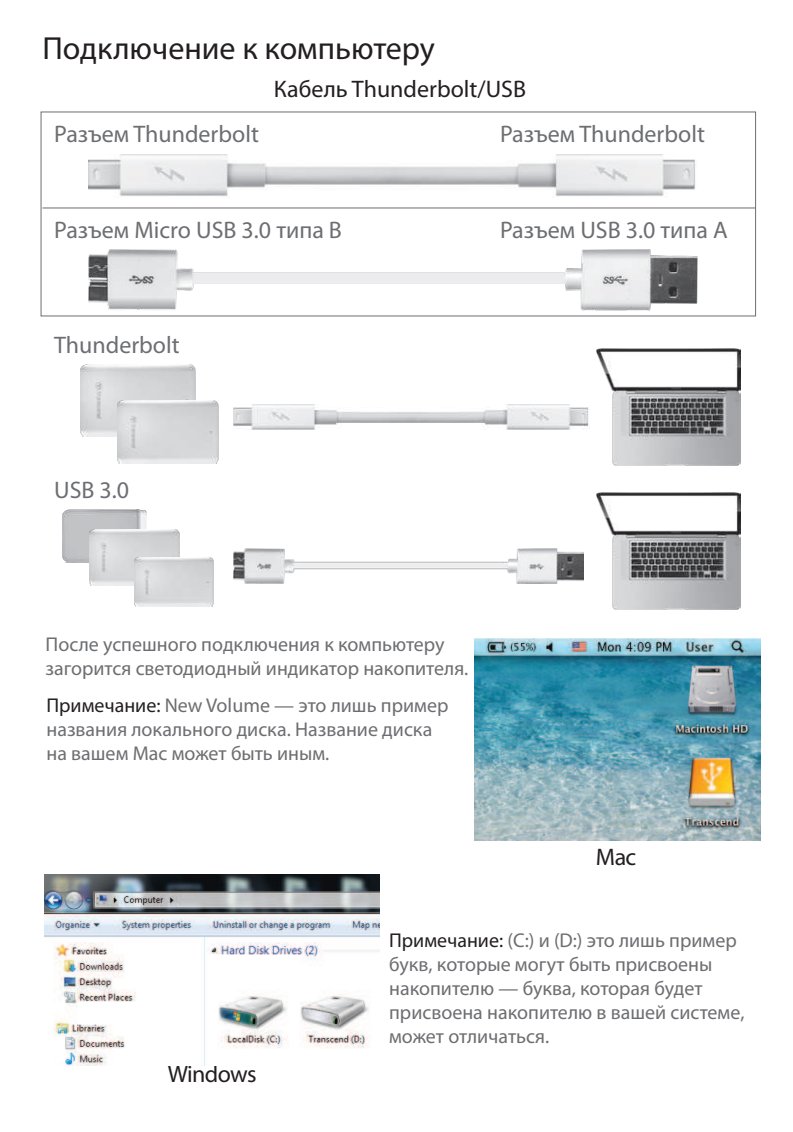
<style>
.page{position:relative;width:793px;height:1132px;background:#fff}
.page>*{position:absolute;margin:0;border:0;box-sizing:border-box;transform-origin:0 0}
.t1{font:32px "Myriad Pro";color:#231f20}
.t2{font:24px "Myriad Pro";color:#6d6e71}
.t3{font:24px "Myriad Pro";color:#231f20}
.t4{font:24px "Myriad Pro";letter-spacing:-.03em;color:#231f20}
.t5{font:20px/24px "Myriad Pro";color:#6d6e71}
.s1{color:#231f20}
</style>
<div class="page">
<img style="left:63px;top:510px;width:83px;height:52px">
<hr style="left:42px;top:207px;width:714px;height:2px;background:#6d6e71">
<img style="left:89px;top:154px;width:607px;height:44px">
<img style="left:233px;top:405px;width:356px;height:25px">
<img style="left:89px;top:249px;width:608px;height:62px">
<img style="left:233px;top:548px;width:351px;height:36px">
<img style="left:81px;top:365px;width:115px;height:71px">
<img style="left:118px;top:401px;width:100px;height:62px">
<img style="left:90px;top:529px;width:89px;height:56px">
<img style="left:135px;top:557px;width:78px;height:49px">
<img style="left:597px;top:349px;width:143px;height:117px">
<img style="left:597px;top:493px;width:143px;height:117px">
<img style="left:474px;top:639px;width:286px;height:202px">
<img style="left:44px;top:874px;width:336px;height:192px">
<h1 class="t1" style="left:42px;top:36px;width:394px">Подключение к компьютеру</h1>
<p class="t3" style="left:274px;top:80px;width:254px">Кабель Thunderbolt/USB</p>
<p class="t2" style="left:54px;top:125px;width:206px">Разъем Thunderbolt</p>
<p class="t2" style="left:500px;top:125px;width:206px">Разъем Thunderbolt</p>
<p class="t2" style="left:54px;top:221px;width:289px">Разъем Micro USB 3.0 типа B</p>
<p class="t2" style="left:54px;top:336px;width:127px">Thunderbolt</p>
<p class="t2" style="left:54px;top:481px;width:77px">USB 3.0</p>
<p class="t2" style="left:500px;top:221px;width:229px">Разъем USB 3.0 типа A</p>
<p class="t5" style="left:46px;top:634px;width:424px">После успешного подключения к компьютеру загорится светодиодный индикатор накопителя.</p>
<p class="t5" style="left:46px;top:695px;width:403px"><span class="s1">Примечание:</span> New Volume — это лишь пример названия локального диска. Название диска на вашем Mac может быть иным.</p>
<p class="t3" style="left:596px;top:848px;width:42px">Mac</p>
<p class="t4" style="left:168px;top:1065px;width:90px">Windows</p>
<p class="t5" style="left:389px;top:930px;width:357px"><span class="s1">Примечание:</span> (C:) и (D:) это лишь пример букв, которые могут быть присвоены накопителю — буква, которая будет присвоена накопителю в вашей системе, может отличаться.</p>
</div>
